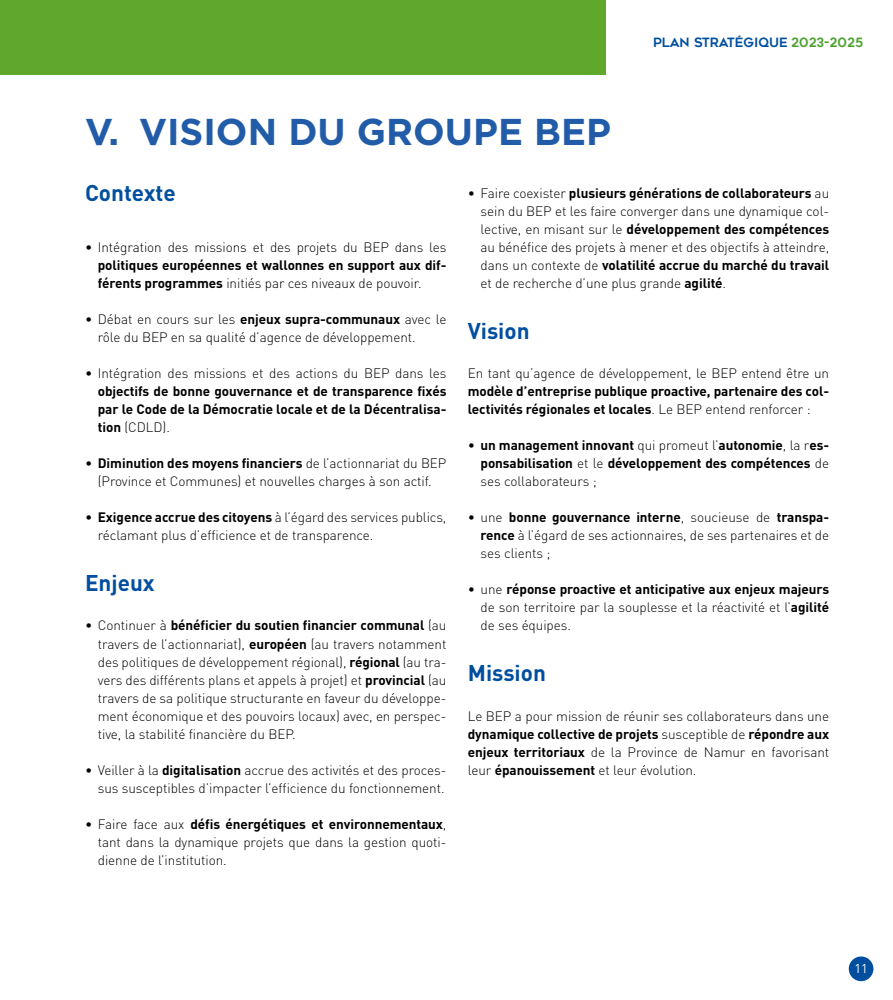
<style>
.page{position:relative;width:893px;height:1000px;background:#fff}
.page>*{position:absolute;margin:0;border:0;box-sizing:border-box;transform-origin:0 0}
.t1{font:700 37.35px "Gotham";color:#225ca8}
.t2{font:700 22.5px "DIN Pro";color:#004f9f}
.t3{font:300 13.5px/18px "DIN Pro";letter-spacing:-.005em;color:#000;text-align:justify}
.t4{font:700 13.5px/18px "DIN Pro";letter-spacing:-.005em;color:#000}
.t5{font:12.75px "Geometos";color:#004f9f}
.t6{font:12.75px "DIN Pro";color:#fff}
.s1{color:#4ca22f}
.s2{font-weight:700}
.s3{font-weight:300}
</style>
<div class="page">
<div style="left:849px;top:956px;width:24px;height:24px;background:#004f9f;border-radius:50%"></div>
<div style="left:0;top:0;width:606px;height:74px;background:#5fa82c"></div>
<p class="t5" style="left:653px;top:36px;width:211px">PLAN STRATÉGIQUE <span class="s1">2023-2025</span></p>
<h1 class="t1" style="left:85px;top:107px;width:527px">V. VISION DU GROUPE BEP</h1>
<h2 class="t2" style="left:85px;top:174px;width:92px">Contexte</h2>
<p class="t3" style="left:480px;top:183px;width:350px;text-indent:-13px">• Faire coexister <span class="s2">plusieurs générations de collaborateurs</span> au sein du BEP et les faire converger dans une dynamique col&shy;lective, en misant sur le <span class="s2">développement des compétences </span>au bénéfice des projets à mener et des objectifs à atteindre, dans un contexte de <span class="s2">volatilité accrue du marché du travail </span>et de recherche d’une plus grande <span class="s2">agilité</span>.</p>
<h2 class="t2" style="left:468px;top:312px;width:63px">Vision</h2>
<p class="t3" style="left:468px;top:363px;width:363px">En tant qu’agence de développement, le BEP entend être un</p>
<p class="t4" style="left:468px;top:381px;width:363px">modèle d’entreprise publique proactive, partenaire des col&shy;lectivités régionales et locales<span class="s3">. Le BEP entend renforcer :</span></p>
<p class="t4" style="left:480px;top:435px;width:350px;text-align:justify;text-indent:-13px"><span class="s3">•</span> un management innovant <span class="s3">qui promeut l’</span>autonomie<span class="s3">, la r</span>es&shy;ponsabilisation <span class="s3">et le</span> développement des compétences <span class="s3">de ses collaborateurs ;</span></p>
<p class="t3" style="left:480px;top:507px;width:350px;text-indent:-13px">• une <span class="s2">bonne gouvernance interne</span>, soucieuse de <span class="s2">transpa&shy;rence</span> à l’égard de ses actionnaires, de ses partenaires et de ses clients ;</p>
<p class="t3" style="left:480px;top:579px;width:350px;text-indent:-13px">• une <span class="s2">réponse proactive et anticipative aux enjeux majeurs </span>de son territoire par la souplesse et la réactivité et l’<span class="s2">agilité </span>de ses équipes.</p>
<h2 class="t2" style="left:468px;top:654px;width:80px">Mission</h2>
<p class="t3" style="left:468px;top:705px;width:363px">Le BEP a pour mission de réunir ses collaborateurs dans une <span class="s2">dynamique collective de projets</span> susceptible de <span class="s2">répondre aux enjeux territoriaux</span> de la Province de Namur en favorisant leur <span class="s2">épanouissement</span> et leur évolution.</p>
<p class="t3" style="left:85px;top:237px;width:363px">• Intégration des missions et des projets du BEP dans les</p>
<p class="t4" style="left:98px;top:255px;width:350px">politiques européennes et wallonnes en support aux dif&shy;férents programmes <span class="s3">initiés par ces niveaux de pouvoir.</span></p>
<p class="t3" style="left:98px;top:309px;width:350px;text-indent:-13px">• Débat en cours sur les <span class="s2">enjeux supra-communaux</span> avec le rôle du BEP en sa qualité d’agence de développement.</p>
<p class="t3" style="left:85px;top:363px;width:363px">• Intégration des missions et des actions du BEP dans les</p>
<p class="t4" style="left:98px;top:381px;width:350px;text-align:justify">objectifs de bonne gouvernance et de transparence fixés par le Code de la Démocratie locale et de la Décentralisa&shy;tion <span class="s3">(CDLD).</span></p>
<p class="t3" style="left:85px;top:453px;width:363px;text-align:center">• <span class="s2">Diminution des moyens financiers</span> de l’actionnariat du BEP (Province et Communes) et nouvelles charges à son actif.</p>
<p class="t3" style="left:98px;top:507px;width:350px;text-indent:-13px">• <span class="s2">Exigence accrue des citoyens</span> à l’égard des services publics, réclamant plus d’efficience et de transparence.</p>
<h2 class="t2" style="left:85px;top:564px;width:71px">Enjeux</h2>
<p class="t3" style="left:98px;top:615px;width:350px;text-indent:-13px">• Continuer à <span class="s2">bénéficier du soutien financier communal</span> (au travers de l’actionnariat), <span class="s2">européen</span> (au travers notamment des politiques de développement régional), <span class="s2">régional</span> (au tra&shy;vers des différents plans et appels à projet) et <span class="s2">provincial</span> (au travers de sa politique structurante en faveur du développe&shy;ment économique et des pouvoirs locaux) avec, en perspec&shy;tive, la stabilité financière du BEP.</p>
<p class="t3" style="left:85px;top:759px;width:363px;text-align:right">• Veiller à la <span class="s2">digitalisation</span> accrue des activités et des proces&shy;sus susceptibles d’impacter l’efficience du fonctionnement.</p>
<p class="t3" style="left:98px;top:813px;width:350px;text-indent:-13px">• Faire face aux <span class="s2">défis énergétiques et environnementaux</span>, tant dans la dynamique projets que dans la gestion quoti&shy;dienne de l’institution.</p>
<p class="t6" style="left:854px;top:958px;width:15px">11</p>
</div>
